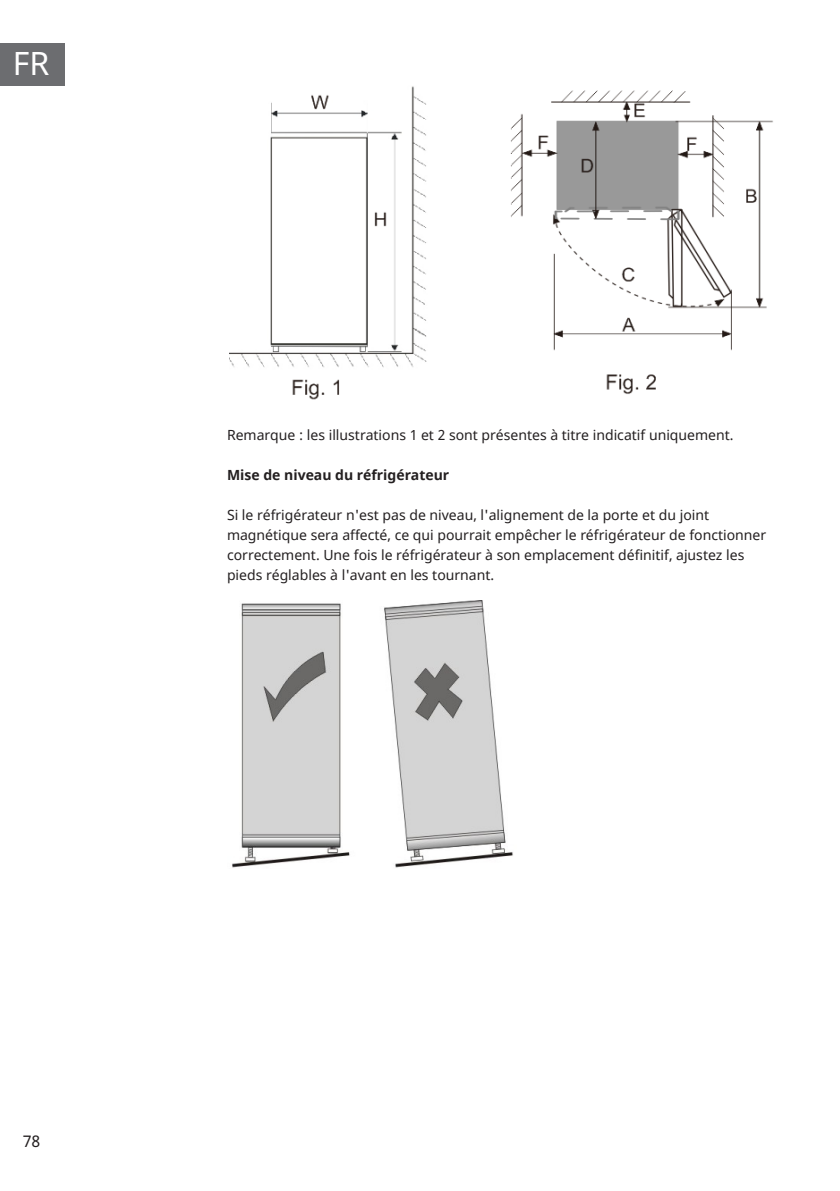
<style>
.page{position:relative;width:840px;height:1191px;background:#fff}
.page>*{position:absolute;margin:0;border:0;box-sizing:border-box;transform-origin:0 0}
.t1{font:32px "Noto Sans";color:#fff}
.t2{font:16px "Noto Sans";color:#231f20}
.Base_Text{font:14px/20px "Noto Sans";color:#231f20}
.Base_Text-2{font:700 14px "Noto Sans";color:#231f20}
</style>
<div class="page">
<div style="left:0;top:43px;width:65px;height:42px;background:#6c6d70"></div>
<img style="left:232px;top:600px;width:281px;height:268px">
<img style="left:229px;top:86px;width:543px;height:314px">
<h1 class="t1" style="left:13px;top:42px;width:38px">FR</h1>
<p class="Base_Text" style="left:227px;top:425px;width:508px">Remarque : les illustrations 1 et 2 sont présentes à titre indicatif uniquement.</p>
<p class="Base_Text-2" style="left:227px;top:465px;width:224px">Mise de niveau du réfrigérateur</p>
<p class="Base_Text" style="left:227px;top:505px;width:540px">Si le réfrigérateur n'est pas de niveau, l'alignement de la porte et du joint magnétique sera affecté, ce qui pourrait empêcher le réfrigérateur de fonctionner correctement. Une fois le réfrigérateur à son emplacement définitif, ajustez les pieds réglables à l'avant en les tournant.</p>
<p class="t2" style="left:23px;top:1130px;width:19px">78</p>
</div>
